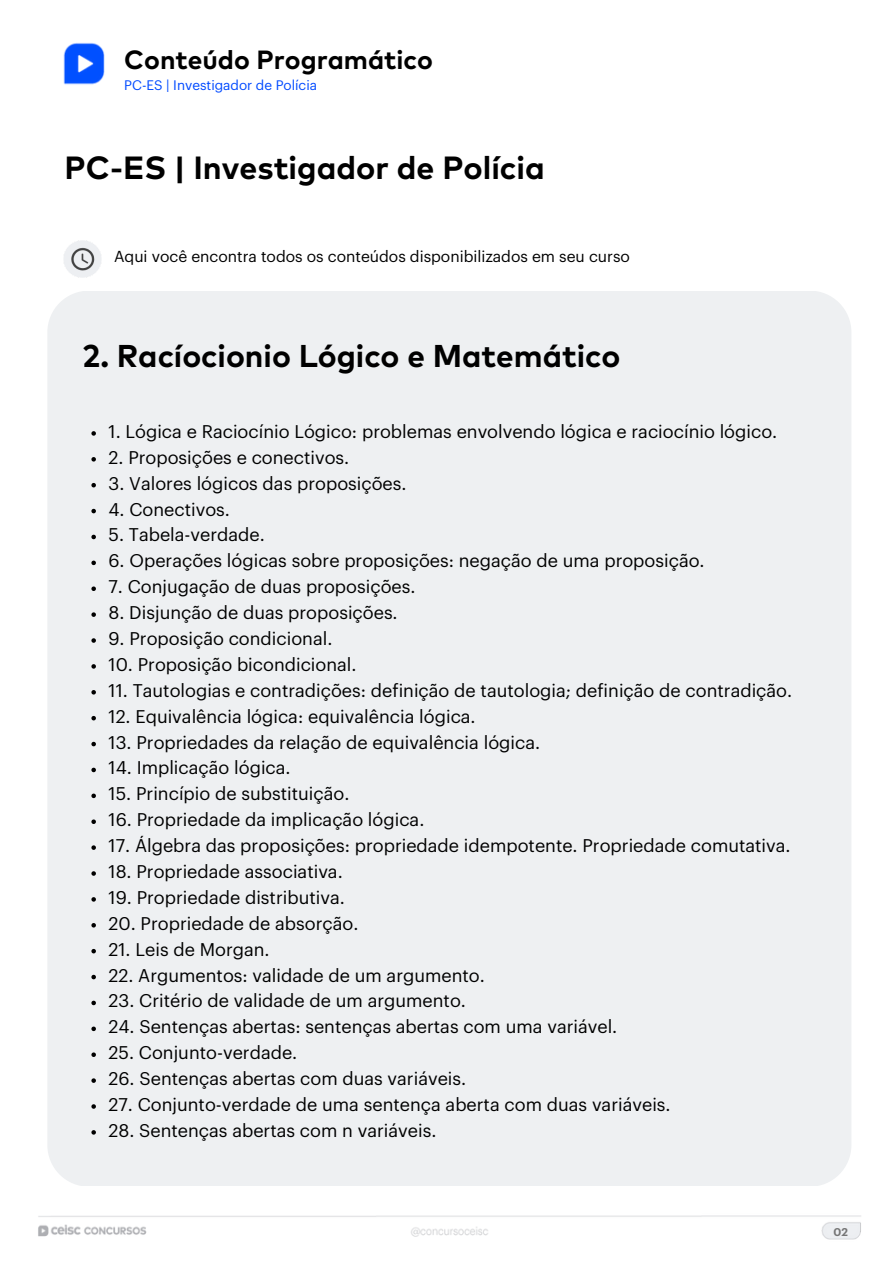
<style>
.page{position:relative;width:894px;height:1264px;background:#fff}
.page>*{position:absolute;margin:0;border:0;box-sizing:border-box;transform-origin:0 0}
.t1{font:700 32.1px "Mark Pro";color:#000}
.t2{font:700 31.5px "Mark Pro";color:#000}
.t3{font:700 26.25px "Mark Pro";color:#000}
.t4{font:18px "Graphik";color:#000}
.t5{font:15.6px "Graphik";color:#000}
.t6{font:13.5px "Graphik";color:#004aff}
.t7{font:600 11.1px "Graphik";color:#757575}
</style>
<div class="page">
<img style="left:63px;top:43px;width:42px;height:42px">
<img style="left:64px;top:240px;width:38px;height:38px">
<div style="left:47px;top:291px;width:804px;height:894px;background:#eef0f2"></div>
<svg style="left:91px;top:431px;width:5px;height:4px"></svg>
<svg style="left:91px;top:457px;width:5px;height:4px"></svg>
<svg style="left:91px;top:483px;width:5px;height:4px"></svg>
<svg style="left:91px;top:509px;width:5px;height:4px"></svg>
<svg style="left:91px;top:534px;width:5px;height:5px"></svg>
<svg style="left:91px;top:560px;width:5px;height:5px"></svg>
<svg style="left:91px;top:586px;width:5px;height:5px"></svg>
<svg style="left:91px;top:612px;width:5px;height:5px"></svg>
<svg style="left:91px;top:638px;width:5px;height:4px"></svg>
<svg style="left:91px;top:664px;width:5px;height:4px"></svg>
<svg style="left:91px;top:690px;width:5px;height:4px"></svg>
<svg style="left:91px;top:716px;width:5px;height:4px"></svg>
<svg style="left:91px;top:741px;width:5px;height:5px"></svg>
<svg style="left:91px;top:767px;width:5px;height:5px"></svg>
<svg style="left:91px;top:793px;width:5px;height:5px"></svg>
<svg style="left:91px;top:819px;width:5px;height:5px"></svg>
<svg style="left:91px;top:845px;width:5px;height:4px"></svg>
<svg style="left:91px;top:871px;width:5px;height:4px"></svg>
<svg style="left:91px;top:897px;width:5px;height:4px"></svg>
<svg style="left:91px;top:923px;width:5px;height:4px"></svg>
<svg style="left:91px;top:948px;width:5px;height:5px"></svg>
<svg style="left:91px;top:974px;width:5px;height:5px"></svg>
<svg style="left:91px;top:1000px;width:5px;height:5px"></svg>
<svg style="left:91px;top:1026px;width:5px;height:5px"></svg>
<svg style="left:91px;top:1052px;width:5px;height:4px"></svg>
<svg style="left:91px;top:1078px;width:5px;height:4px"></svg>
<svg style="left:91px;top:1104px;width:5px;height:4px"></svg>
<svg style="left:91px;top:1130px;width:5px;height:4px"></svg>
<img style="left:38px;top:1215px;width:823px;height:25px">
<p class="t3" style="left:124px;top:48px;width:310px">Conteúdo Programático</p>
<p class="t6" style="left:124px;top:79px;width:194px">PC-ES | Investigador de Polícia</p>
<p class="t1" style="left:65px;top:153px;width:481px">PC-ES | Investigador de Polícia</p>
<p class="t5" style="left:114px;top:249px;width:517px">Aqui você encontra todos os conteúdos disponibilizados em seu curso</p>
<p class="t2" style="left:83px;top:342px;width:539px">2. Racíocionio Lógico e Matemático</p>
<p class="t4" style="left:108px;top:423px;width:670px">1. Lógica e Raciocínio Lógico: problemas envolvendo lógica e raciocínio lógico.</p>
<h1 class="t4" style="left:108px;top:449px;width:242px">2. Proposições e conectivos.</h1>
<p class="t4" style="left:108px;top:475px;width:299px">3. Valores lógicos das proposições.</p>
<h3 class="t4" style="left:108px;top:501px;width:123px">4. Conectivos.</h3>
<h1 class="t4" style="left:108px;top:526px;width:158px">5. Tabela-verdade.</h1>
<p class="t4" style="left:108px;top:552px;width:597px">6. Operações lógicas sobre proposições: negação de uma proposição.</p>
<p class="t4" style="left:108px;top:578px;width:308px">7. Conjugação de duas proposições.</p>
<p class="t4" style="left:108px;top:604px;width:290px">8. Disjunção de duas proposições.</p>
<p class="t4" style="left:108px;top:630px;width:225px">9. Proposição condicional.</p>
<p class="t4" style="left:108px;top:656px;width:249px">10. Proposição bicondicional.</p>
<p class="t4" style="left:108px;top:682px;width:685px">11. Tautologias e contradições: definição de tautologia; definição de contradição.</p>
<p class="t4" style="left:108px;top:708px;width:368px">12. Equivalência lógica: equivalência lógica.</p>
<p class="t4" style="left:108px;top:733px;width:433px">13. Propriedades da relação de equivalência lógica.</p>
<p class="t4" style="left:108px;top:759px;width:184px">14. Implicação lógica.</p>
<p class="t4" style="left:108px;top:785px;width:242px">15. Princípio de substituição.</p>
<p class="t4" style="left:108px;top:811px;width:317px">16. Propriedade da implicação lógica.</p>
<p class="t4" style="left:108px;top:837px;width:683px">17. Álgebra das proposições: propriedade idempotente. Propriedade comutativa.</p>
<p class="t4" style="left:108px;top:863px;width:236px">18. Propriedade associativa.</p>
<p class="t4" style="left:108px;top:889px;width:238px">19. Propriedade distributiva.</p>
<p class="t4" style="left:108px;top:915px;width:251px">20. Propriedade de absorção.</p>
<p class="t4" style="left:108px;top:940px;width:163px">21. Leis de Morgan.</p>
<p class="t4" style="left:108px;top:966px;width:378px">22. Argumentos: validade de um argumento.</p>
<p class="t4" style="left:108px;top:992px;width:359px">23. Critério de validade de um argumento.</p>
<p class="t4" style="left:108px;top:1018px;width:510px">24. Sentenças abertas: sentenças abertas com uma variável.</p>
<p class="t4" style="left:108px;top:1044px;width:190px">25. Conjunto-verdade.</p>
<p class="t4" style="left:108px;top:1070px;width:359px">26. Sentenças abertas com duas variáveis.</p>
<p class="t4" style="left:108px;top:1096px;width:563px">27. Conjunto-verdade de uma sentença aberta com duas variáveis.</p>
<p class="t4" style="left:108px;top:1122px;width:329px">28. Sentenças abertas com n variáveis.</p>
<p class="t7" style="left:833px;top:1227px;width:16px">02</p>
</div>
